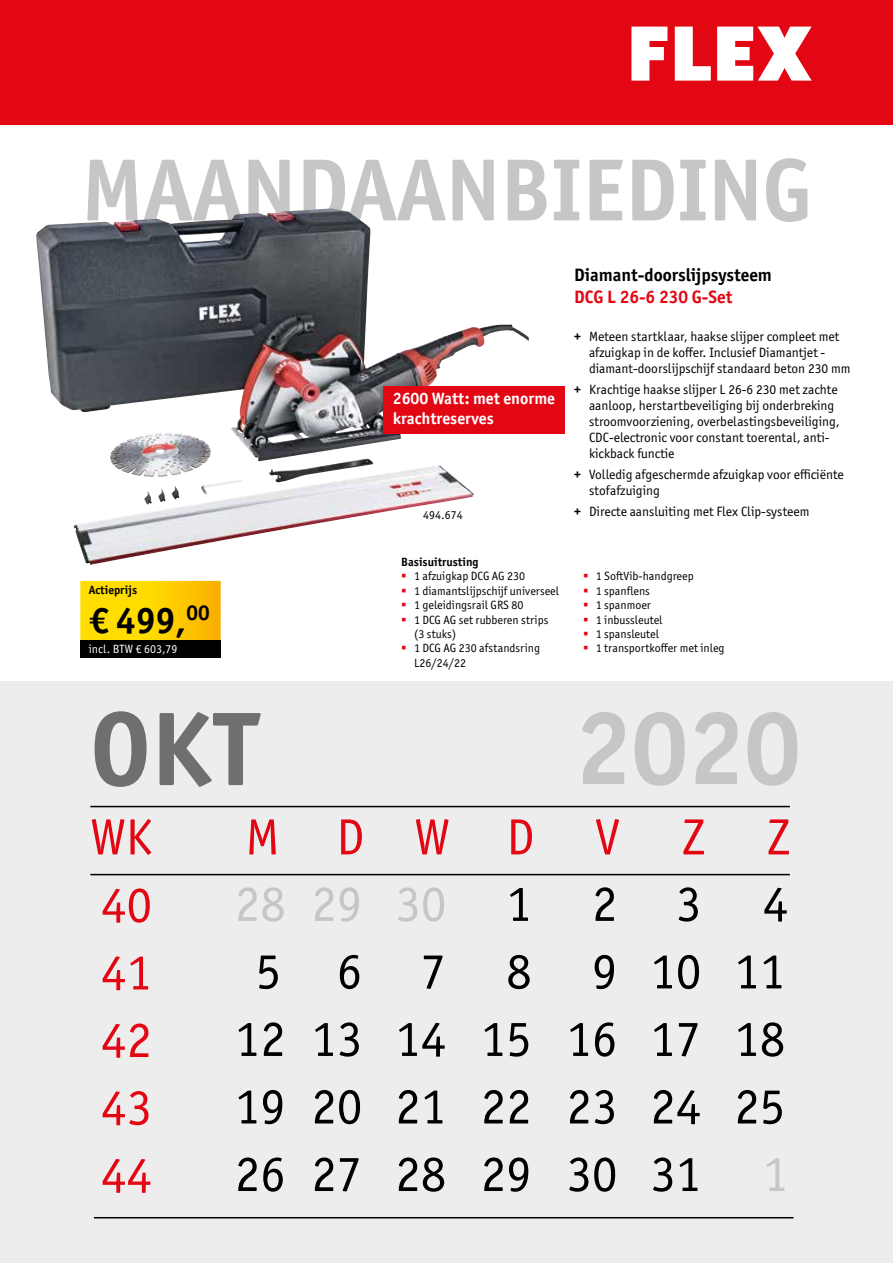
<style>
.page{position:relative;width:893px;height:1263px;background:#fff}
.page>*{position:absolute;margin:0;border:0;box-sizing:border-box;transform-origin:0 0}
.t1{font:700 105px "Officina Sans ITC Pro";color:#c6c6c6}
.t2{font:700 105px "Officina Sans ITC Pro";color:#706f6f}
.t3{font:700 88.5px "Officina Sans ITC Pro";color:#c6c6c6}
.t4{font:51px/67.5px "Officina Sans ITC Pro";color:#000;text-align:center}
.t5{font:51px/67.5px "Officina Sans ITC Pro";letter-spacing:.49em;color:#e30613;text-align:justify}
.t6{font:51px "Officina Sans ITC Pro";letter-spacing:1.15em;color:#e30613}
.t7{font:700 36.9px "Officina Sans ITC Pro";color:#000}
.t8{font:700 18px "Officina Sans ITC Pro";color:#000}
.t9{font:700 18px "Officina Sans ITC Pro";color:#e30613}
.t10{font:700 16.5px/19.8px "Officina Sans ITC Pro";color:#fff}
.t11{font:13.5px/16.2px "Officina Sans ITC Pro";color:#000}
.t12{font:12px/14.4px "Officina Sans ITC Pro";color:#000}
.t13{font:700 12px "Officina Sans ITC Pro";color:#000}
.t14{font:12px "Officina Sans ITC Pro";color:#fff}
.s1{font-weight:700}
.s2{color:#c6c6c6}
</style>
<div class="page">
<div style="left:0;top:0;width:893px;height:128px;background:#e30613"></div>
<svg style="left:631px;top:27px;width:36px;height:54px"></svg>
<svg style="left:675px;top:27px;width:36px;height:54px"></svg>
<svg style="left:717px;top:27px;width:95px;height:54px"></svg>
<div style="left:0;top:669px;width:893px;height:594px;background:#ededed"></div>
<div style="left:0;top:125px;width:893px;height:556px;background:#fff"></div>
<hr style="left:90px;top:806px;width:700px;height:1px;background:#000">
<hr style="left:90px;top:874px;width:700px;height:1px;background:#000">
<hr style="left:94px;top:1217px;width:699px;height:1px;background:#000">
<svg style="left:80px;top:581px;width:141px;height:59px;background:#fdd101"></svg>
<div style="left:80px;top:640px;width:141px;height:17px;background:#000"></div>
<img style="left:36px;top:209px;width:396px;height:252px">
<div style="left:383px;top:387px;width:182px;height:47px;background:#e30613"></div>
<h2 class="t3" style="left:81px;top:135px;width:732px">MAANDAANBIEDING</h2>
<p class="t13" style="left:89px;top:582px;width:50px">Actieprijs</p>
<h3 class="t7" style="left:89px;top:597px;width:122px">€ 499,<sup>00</sup></h3>
<p class="t14" style="left:89px;top:642px;width:90px">incl. BTW € 603,79</p>
<h1 class="t2" style="left:90px;top:684px;width:169px">OKT</h1>
<p class="t10" style="left:393px;top:389px;width:164px">2600 Watt: met enorme krachtreserves</p>
<p class="t12" style="left:423px;top:507px;width:41px">494.674</p>
<h3 class="t8" style="left:574px;top:264px;width:199px">Diamant-doorslijpsysteem</h3>
<h3 class="t9" style="left:574px;top:286px;width:160px">DCG L 26-6 230 G-Set</h3>
<p class="t11" style="left:589px;top:328px;width:263px;text-indent:-15px"><span class="s1">+</span> Meteen startklaar, haakse slijper compleet met afzuigkap in de koffer. Inclusief Diamantjet - diamant-doorslijpschijf standaard beton 230 mm</p>
<p class="t11" style="left:589px;top:381px;width:252px;text-indent:-15px"><span class="s1">+</span> Krachtige haakse slijper L 26-6 230 met zachte aanloop, herstartbeveiliging bij onderbreking stroomvoorziening, overbelastingsbeveiliging, CDC-electronic voor constant toerental, anti&shy;kickback functie</p>
<p class="t11" style="left:589px;top:466px;width:256px;text-indent:-15px"><span class="s1">+</span> Volledig afgeschermde afzuigkap voor efficiënte stofafzuiging</p>
<p class="t11" style="left:574px;top:503px;width:237px"><span class="s1">+</span> Directe aansluiting met Flex Clip-systeem</p>
<p class="t13" style="left:401px;top:554px;width:79px">Basisuitrusting</p>
<p class="t12" style="left:414px;top:569px;width:147px">1 afzuigkap DCG AG 230<br>1 diamantslijpschijf universeel<br>1 geleidingsrail GRS 80<br>1 DCG AG set rubberen strips (3 stuks)<br>1 DCG AG 230 afstandsring<br>L26/24/22</p>
<p class="t12" style="left:596px;top:569px;width:130px">1 SoftVib-handgreep<br>1 spanflens<br>1 spanmoer<br>1 inbussleutel<br>1 spansleutel<br>1 transportkoffer met inleg</p>
<h1 class="t1" style="left:575px;top:683px;width:227px">2020</h1>
<h3 class="t5" style="left:91px;top:803px;width:63px">WK</h3>
<h3 class="t6" style="left:246px;top:807px;width:546px">MDWDVZZ</h3>
<h3 class="t5" style="left:101px;top:871px;width:52px">40<br>41<br>42<br>43<br>44</h3>
<h3 class="t4" style="left:235px;top:870px;width:555px"><span class="s2">282930</span> 1 2 3 4<br>5 6 7 8 91011<br>12 13 14 15 16 17 18<br>19 20 21 22 23 24 25<br>26 27 28 29 30 31 <span class="s2">1</span></h3>
</div>
